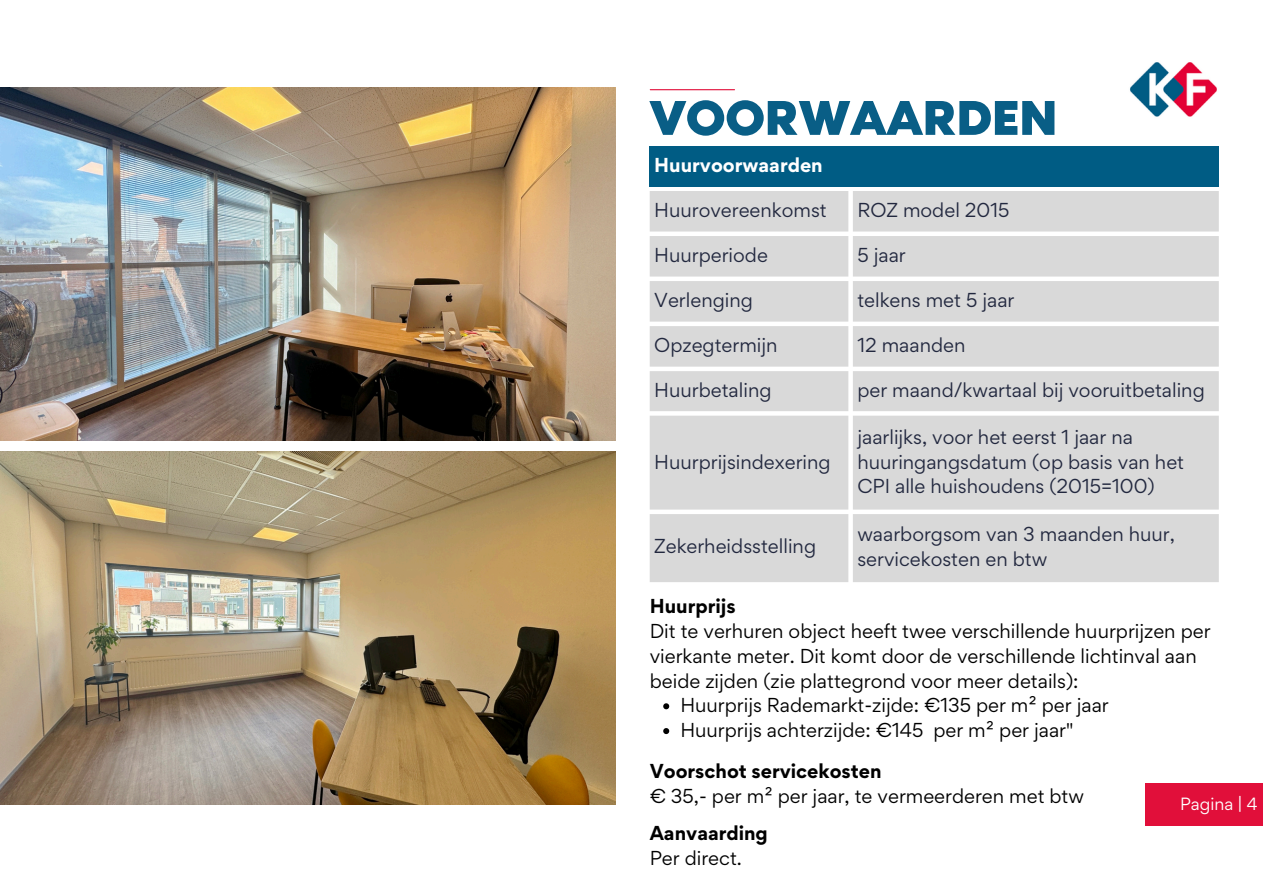
<style>
.page{position:relative;width:1263px;height:894px;background:#fff}
.page>*{position:absolute;margin:0;border:0;box-sizing:border-box;transform-origin:0 0}
.t1{font:61.35px "RTL Media Pro Medium";color:#095e86}
.t2{font:18px/24.8px "Gordita";color:#22283f}
.t3{font:18px/24.8px "Gordita";color:#000}
.t4{font:700 18px/24.8px "Gordita";color:#000}
.t5{font:700 18px "Gordita";color:#fff}
.t6{font:15.75px "Gordita";color:#fff}
.s1{font-weight:700}
.s2{font-weight:400}
</style>
<div class="page">
<svg style="left:663px;top:703px;width:6px;height:6px"></svg>
<svg style="left:663px;top:728px;width:6px;height:5px"></svg>
<img style="left:1130px;top:62px;width:87px;height:55px">
<hr style="left:650px;top:89px;width:84px;height:1px;background:#e10f3a">
<div style="left:1146px;top:782px;width:117px;height:43px;background:#e10f3a"></div>
<img style="left:0;top:87px;width:615px;height:353px">
<img style="left:0;top:451px;width:615px;height:353px">
<div style="left:650px;top:146px;width:569px;height:40px;background:#005c84"></div>
<svg style="left:650px;top:191px;width:569px;height:391px;background:#dbdbdb"></svg>
<p class="t1" style="left:650px;top:91px;width:409px">VOORWAARDEN</p>
<p class="t5" style="left:654px;top:153px;width:170px">Huurvoorwaarden</p>
<p class="t2" style="left:654px;top:197px;width:174px">Huurovereenkomst</p>
<p class="t2" style="left:857px;top:197px;width:154px">ROZ model 2015</p>
<p class="t2" style="left:654px;top:242px;width:115px">Huurperiode</p>
<p class="t2" style="left:857px;top:242px;width:50px">5 jaar</p>
<p class="t2" style="left:654px;top:287px;width:100px">Verlenging</p>
<p class="t2" style="left:857px;top:287px;width:159px">telkens met 5 jaar</p>
<p class="t2" style="left:654px;top:332px;width:125px">Opzegtermijn</p>
<p class="t2" style="left:857px;top:332px;width:110px">12 maanden</p>
<h2 class="t2" style="left:654px;top:377px;width:119px">Huurbetaling</h2>
<p class="t2" style="left:857px;top:377px;width:349px">per maand/kwartaal bij vooruitbetaling</p>
<p class="t2" style="left:654px;top:449px;width:178px">Huurprijsindexering</p>
<h2 class="t2" style="left:654px;top:533px;width:163px">Zekerheidsstelling</h2>
<h2 class="t2" style="left:857px;top:424px;width:328px">jaarlijks, voor het eerst 1 jaar na huuringangsdatum (op basis van het<br>CPI alle huishoudens (2015=100)</h2>
<p class="t2" style="left:857px;top:521px;width:319px">waarborgsom van 3 maanden huur, servicekosten en btw</p>
<p class="t3" style="left:650px;top:593px;width:562px"><span class="s1">Huurprijs<br></span>Dit te verhuren object heeft twee verschillende huurprijzen per vierkante meter. Dit komt door de verschillende lichtinval aan beide zijden (zie plattegrond voor meer details):</p>
<p class="t3" style="left:680px;top:692px;width:430px">Huurprijs Rademarkt-zijde: €135 per m² per jaar</p>
<p class="t3" style="left:680px;top:717px;width:395px">Huurprijs achterzijde: €145 per m² per jaar"</p>
<p class="t3" style="left:650px;top:758px;width:436px"><span class="s1">Voorschot servicekosten<br></span>€ 35,- per m² per jaar, te vermeerderen met btw</p>
<p class="t4" style="left:650px;top:820px;width:120px">Aanvaarding<br><span class="s2">Per direct.</span></p>
<p class="t6" style="left:1180px;top:793px;width:79px">Pagina | 4</p>
</div>
